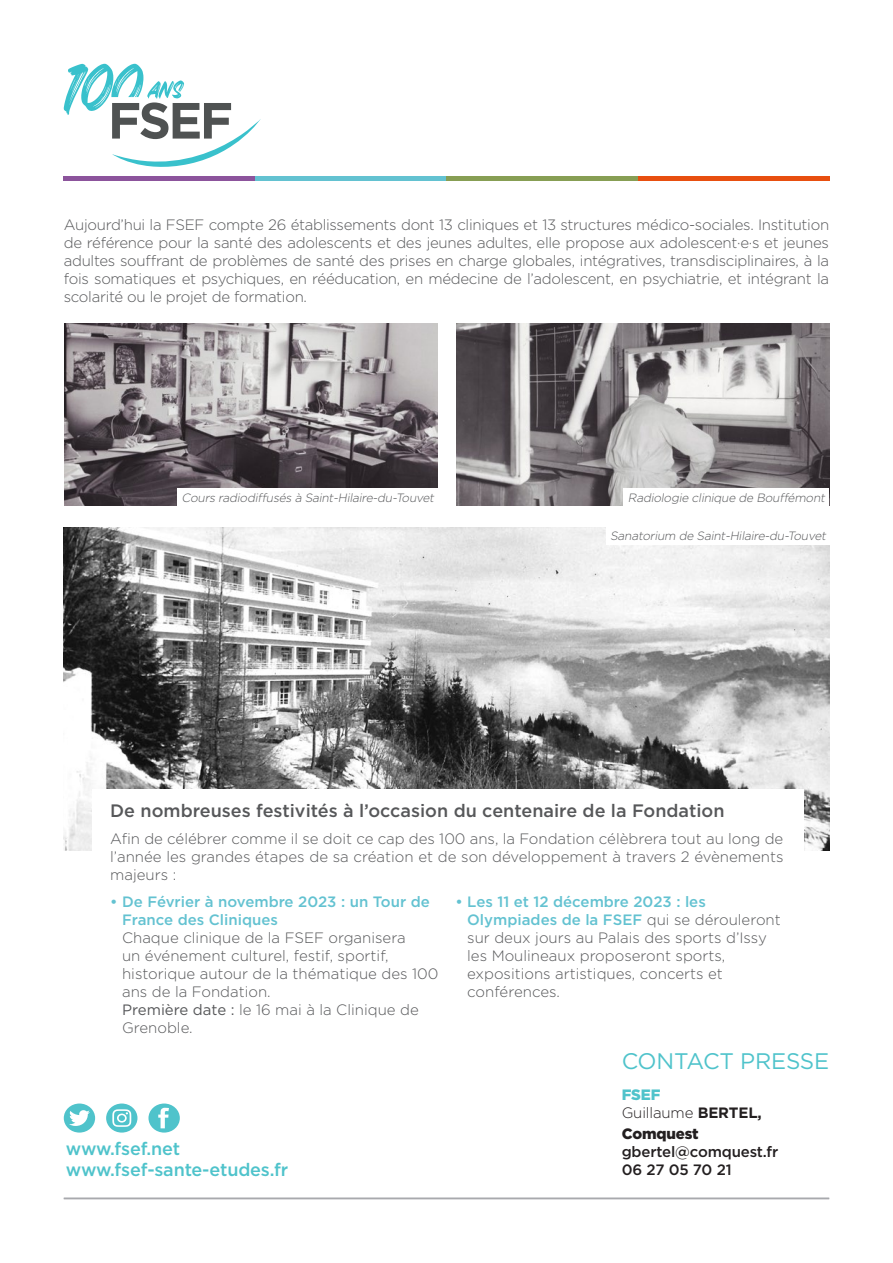
<style>
.page{position:relative;width:893px;height:1263px;background:#fff}
.page>*{position:absolute;margin:0;border:0;box-sizing:border-box;transform-origin:0 0}
.t1{font:22.5px "Gotham";letter-spacing:-.01em;color:#4fc3cb}
.t2{font:500 18px "Gotham";color:#57585a}
.t3{font:500 18px "Gotham";letter-spacing:-.01em;color:#4fc3cb}
.t4{font:300 15px/18px "Gotham";color:#57585a;text-align:justify}
.t5{font:500 15px "Gotham";letter-spacing:-.01em;color:#231f20}
.t6{font:300 15px "Gotham";letter-spacing:-.01em;color:#231f20}
.t7{font:900 15px "Gotham";letter-spacing:-.01em;color:#231f20}
.t8{font:900 15px "Gotham";color:#4fc3cb}
.t9{font:italic 300 12px "Gotham";color:#57585a}
.s1{font-weight:500;color:#63c2d1}
.s2{font-weight:400}
.s3{font-weight:700}
</style>
<div class="page">
<div style="left:64px;top:176px;width:191px;height:5px;background:#8c549c"></div>
<div style="left:255px;top:176px;width:191px;height:5px;background:#63c2d1"></div>
<div style="left:446px;top:176px;width:192px;height:5px;background:#879e54"></div>
<div style="left:638px;top:176px;width:191px;height:5px;background:#e84f0f"></div>
<svg style="left:64px;top:1103px;width:31px;height:29px"></svg>
<svg style="left:106px;top:1103px;width:31px;height:29px"></svg>
<svg style="left:148px;top:1103px;width:32px;height:29px"></svg>
<hr style="left:64px;top:1198px;width:765px;height:1px;background:#a8a9ad">
<img style="left:64px;top:527px;width:765px;height:323px">
<div style="left:92px;top:789px;width:712px;height:145px;background:#fff"></div>
<img style="left:64px;top:324px;width:373px;height:181px">
<img style="left:456px;top:324px;width:373px;height:181px">
<div style="left:624px;top:488px;width:205px;height:18px;background:#fff"></div>
<div style="left:177px;top:488px;width:261px;height:18px;background:#fff"></div>
<div style="left:606px;top:526px;width:224px;height:18px;background:#fff"></div>
<svg style="left:64px;top:64px;width:197px;height:103px"></svg>
<p class="t4" style="left:64px;top:215px;width:767px">Aujourd’hui la FSEF compte 26 établissements dont 13 cliniques et 13 structures médico-sociales. Institution de référence pour la santé des adolescents et des jeunes adultes, elle propose aux adolescent·e·s et jeunes adultes souffrant de problèmes de santé des prises en charge globales, intégratives, transdisciplinaires, à la fois somatiques et psychiques, en rééducation, en médecine de l’adolescent, en psychiatrie, et intégrant la scolarité ou le projet de formation.</p>
<p class="t9" style="left:182px;top:490px;width:257px">Cours radiodiffusés à Saint-Hilaire-du-Touvet</p>
<p class="t9" style="left:628px;top:490px;width:201px">Radiologie clinique de Bouffémont</p>
<p class="t9" style="left:610px;top:528px;width:220px">Sanatorium de Saint-Hilaire-du-Touvet</p>
<p class="t2" style="left:110px;top:799px;width:616px">De nombreuses festivités à l’occasion du centenaire de la Fondation</p>
<p class="t4" style="left:110px;top:829px;width:675px">Afin de célébrer comme il se doit ce cap des 100 ans, la Fondation célèbrera tout au long de l’année les grandes étapes de sa création et de son développement à travers 2 évènements majeurs :</p>
<p class="t4" style="left:122px;top:892px;width:318px;text-align:left;text-indent:-12px"><span class="s1">• De Février à novembre 2023 : un Tour de<br>France des Cliniques<br></span>Chaque clinique de la FSEF organisera<br>un événement culturel, festif, sportif, historique autour de la thématique des 100 ans de la Fondation.<br><span class="s2">Première date :</span> le 16 mai à la Clinique de<br>Grenoble.</p>
<p class="t4" style="left:467px;top:892px;width:315px;text-align:left;text-indent:-12px"><span class="s1">• Les 11 et 12 décembre 2023 : les Olympiades de la FSEF</span> qui se dérouleront sur deux jours au Palais des sports d’Issy les Moulineaux proposeront sports, expositions artistiques, concerts et conférences.</p>
<p class="t3" style="left:66px;top:1137px;width:116px">www.fsef.net</p>
<p class="t3" style="left:66px;top:1158px;width:224px">www.fsef-sante-etudes.fr</p>
<p class="t1" style="left:622px;top:1047px;width:209px">CONTACT PRESSE</p>
<p class="t8" style="left:622px;top:1084px;width:40px">FSEF</p>
<p class="t6" style="left:622px;top:1103px;width:142px">Guillaume <span class="s3">BERTEL,</span></p>
<p class="t7" style="left:622px;top:1124px;width:78px">Comquest</p>
<p class="t5" style="left:622px;top:1142px;width:158px">gbertel@comquest.fr</p>
<p class="t5" style="left:622px;top:1160px;width:111px">06 27 05 70 21</p>
</div>
